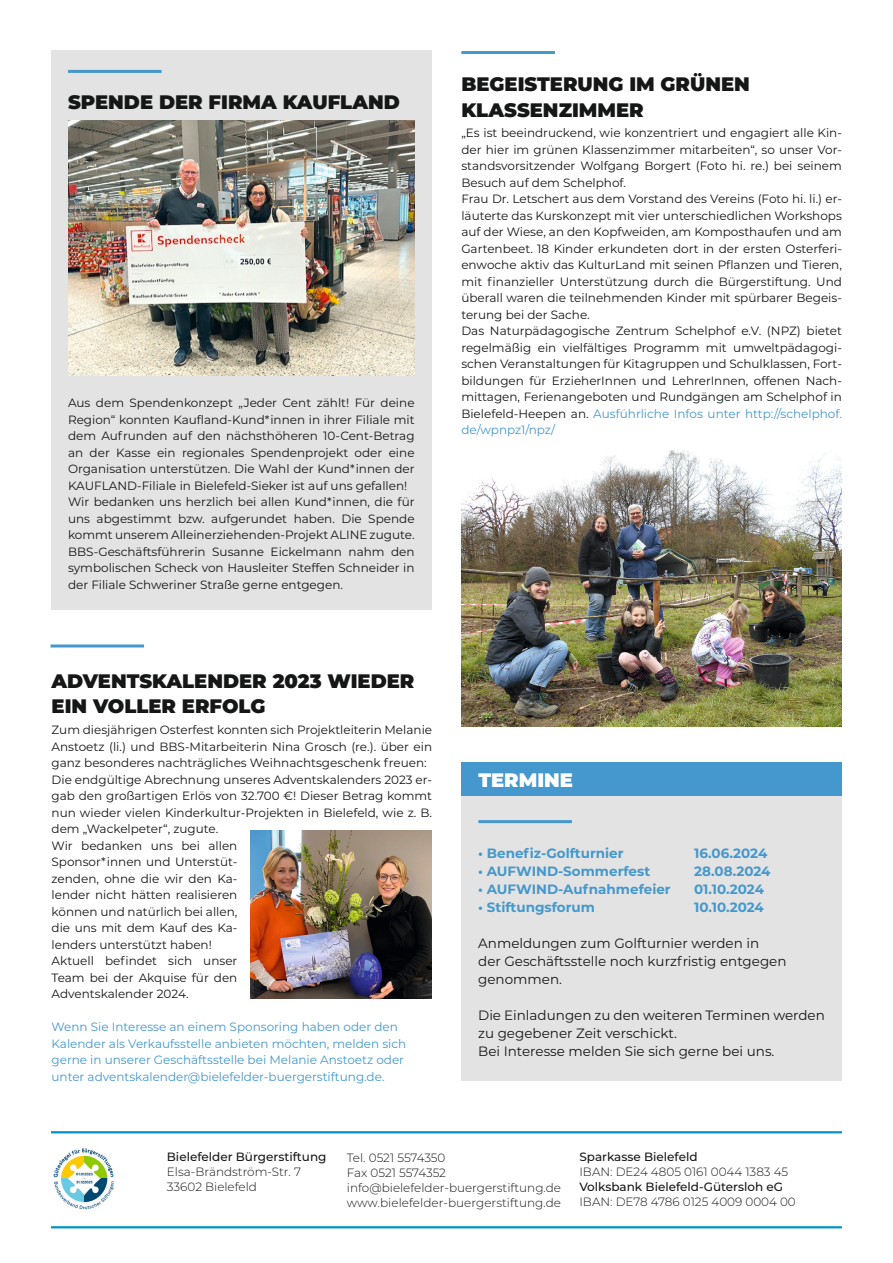
<style>
.page{position:relative;width:893px;height:1263px;background:#fff}
.page>*{position:absolute;margin:0;border:0;box-sizing:border-box;transform-origin:0 0}
.t1{font:900 19.5px/25.5px "Montserrat";color:#151616}
.t2{font:900 19.5px "Montserrat";color:#fff}
.t3{font:13.5px/18px "Montserrat";color:#151616}
.t4{font:700 13.5px "Montserrat";color:#4498cd}
.t5{font:12px/16.5px "Montserrat";color:#151616}
.t6{font:12px/16.5px "Montserrat";color:#4498cd}
.t7{font:300 12px/15px "Montserrat";color:#151616}
.t8{font:500 12px "Montserrat";color:#151616}
.s1{color:#4498cd}
</style>
<div class="page">
<div style="left:51px;top:51px;width:381px;height:559px;background:#e3e3e3"></div>
<hr style="left:68px;top:70px;width:94px;height:3px;background:#4498cd">
<hr style="left:51px;top:1131px;width:791px;height:2px;background:#0093c8">
<hr style="left:51px;top:1226px;width:791px;height:2px;background:#0093c8">
<img style="left:53px;top:1148px;width:61px;height:62px">
<img style="left:68px;top:120px;width:347px;height:255px">
<img style="left:461px;top:451px;width:381px;height:275px">
<div style="left:461px;top:763px;width:381px;height:318px;background:#e3e3e3"></div>
<hr style="left:478px;top:820px;width:94px;height:3px;background:#4498cd">
<div style="left:461px;top:763px;width:381px;height:33px;background:#4498cd"></div>
<hr style="left:50px;top:644px;width:94px;height:3px;background:#4498cd">
<hr style="left:461px;top:51px;width:94px;height:3px;background:#4498cd">
<img style="left:250px;top:831px;width:182px;height:167px">
<h1 class="t1" style="left:68px;top:88px;width:333px">SPENDE DER FIRMA KAUFLAND</h1>
<p class="t5" style="left:68px;top:394px;width:348px">Aus dem Spendenkonzept „Jeder Cent zählt! Für deine Region“ konnten Kaufland-Kund*innen in ihrer Filiale mit dem Aufrunden auf den nächsthöheren 10-Cent-Betrag an der Kasse ein regionales Spendenprojekt oder eine Organisation unterstützen. Die Wahl der Kund*innen der KAUFLAND-Filiale in Bielefeld-Sieker ist auf uns gefallen!<br>Wir bedanken uns herzlich bei allen Kund*innen, die für uns abgestimmt bzw. aufgerundet haben. Die Spende kommt unserem Alleinerziehenden-Projekt ALINE zugute.<br>BBS-Geschäftsführerin Susanne Eickelmann nahm den symbolischen Scheck von Hausleiter Steffen Schneider in der Filiale Schweriner Straße gerne entgegen.</p>
<h1 class="t1" style="left:461px;top:70px;width:290px">BEGEISTERUNG IM GRÜNEN<br>KLASSENZIMMER</h1>
<p class="t5" style="left:461px;top:124px;width:382px">„Es ist beeindruckend, wie konzentriert und engagiert alle Kin&shy;der hier im grünen Klassenzimmer mitarbeiten“, so unser Vor&shy;standsvorsitzender Wolfgang Borgert (Foto hi. re.) bei seinem Besuch auf dem Schelphof.<br>Frau Dr. Letschert aus dem Vorstand des Vereins (Foto hi. li.) er&shy;läuterte das Kurskonzept mit vier unterschiedlichen Workshops auf der Wiese, an den Kopfweiden, am Komposthaufen und am Gartenbeet. 18 Kinder erkundeten dort in der ersten Osterferi&shy;enwoche aktiv das KulturLand mit seinen Pflanzen und Tieren, mit finanzieller Unterstützung durch die Bürgerstiftung. Und überall waren die teilnehmenden Kinder mit spürbarer Begeis&shy;terung bei der Sache.<br>Das Naturpädagogische Zentrum Schelphof e.V. (NPZ) bietet regelmäßig ein vielfältiges Programm mit umweltpädagogi&shy;schen Veranstaltungen für Kitagruppen und Schulklassen, Fort&shy;bildungen für ErzieherInnen und LehrerInnen, offenen Nach&shy;mittagen, Ferienangeboten und Rundgängen am Schelphof in Bielefeld-Heepen an. <span class="s1">Ausführliche Infos unter http://schelphof. de/wpnpz1/npz/</span></p>
<h1 class="t1" style="left:52px;top:667px;width:364px">ADVENTSKALENDER 2023 WIEDER<br>EIN VOLLER ERFOLG</h1>
<p class="t5" style="left:52px;top:721px;width:382px">Zum diesjährigen Osterfest konnten sich Projektleiterin Melanie Anstoetz (li.) und BBS-Mitarbeiterin Nina Grosch (re.). über ein ganz besonderes nachträgliches Weihnachtsgeschenk freuen:<br>Die endgültige Abrechnung unseres Adventskalenders 2023 er&shy;gab den großartigen Erlös von 32.700 €! Dieser Betrag kommt nun wieder vielen Kinderkultur-Projekten in Bielefeld, wie z. B. dem „Wackelpeter“, zugute.<br>Wir bedanken uns bei allen<br>Sponsor*innen und Unterstüt-<br>zenden, ohne die wir den Ka-<br>lender nicht hätten realisieren<br>können und natürlich bei allen,<br>die uns mit dem Kauf des Ka-<br>lenders unterstützt haben!<br>Aktuell befindet sich unser<br>Team bei der Akquise für den<br>Adventskalender 2024.</p>
<p class="t6" style="left:52px;top:1018px;width:356px">Wenn Sie Interesse an einem Sponsoring haben oder den Kalender als Verkaufsstelle anbieten möchten, melden sich gerne in unserer Geschäftsstelle bei Melanie Anstoetz oder unter adventskalender@bielefelder-buergerstiftung.de.</p>
<h1 class="t2" style="left:478px;top:765px;width:96px">TERMINE</h1>
<p class="t4" style="left:478px;top:844px;width:147px">• Benefiz-Golfturnier</p>
<p class="t4" style="left:694px;top:844px;width:75px">16.06.2024</p>
<p class="t4" style="left:478px;top:862px;width:174px">• AUFWIND-Sommerfest</p>
<p class="t4" style="left:694px;top:862px;width:78px">28.08.2024</p>
<p class="t4" style="left:478px;top:880px;width:194px">• AUFWIND-Aufnahmefeier</p>
<p class="t4" style="left:694px;top:880px;width:71px">01.10.2024</p>
<p class="t4" style="left:478px;top:898px;width:118px">• Stiftungsforum</p>
<p class="t4" style="left:694px;top:898px;width:71px">10.10.2024</p>
<p class="t3" style="left:478px;top:934px;width:310px">Anmeldungen zum Golfturnier werden in<br>der Geschäftsstelle noch kurzfristig entgegen genommen.</p>
<p class="t3" style="left:478px;top:1006px;width:348px">Die Einladungen zu den weiteren Terminen werden zu gegebener Zeit verschickt.<br>Bei Interesse melden Sie sich gerne bei uns.</p>
<p class="t8" style="left:167px;top:1148px;width:161px">Bielefelder Bürgerstiftung</p>
<p class="t7" style="left:167px;top:1163px;width:136px">Elsa-Brändström-Str. 7<br>33602 Bielefeld</p>
<p class="t7" style="left:347px;top:1149px;width:216px">Tel. 0521 5574350<br>Fax 0521 5574352 info@bielefelder-buergerstiftung.de www.bielefelder-buergerstiftung.de</p>
<p class="t8" style="left:579px;top:1148px;width:120px">Sparkasse Bielefeld</p>
<p class="t7" style="left:579px;top:1163px;width:210px">IBAN: DE24 4805 0161 0044 1383 45</p>
<p class="t8" style="left:579px;top:1178px;width:205px">Volksbank Bielefeld-Gütersloh eG</p>
<p class="t7" style="left:579px;top:1193px;width:218px">IBAN: DE78 4786 0125 4009 0004 00</p>
</div>
